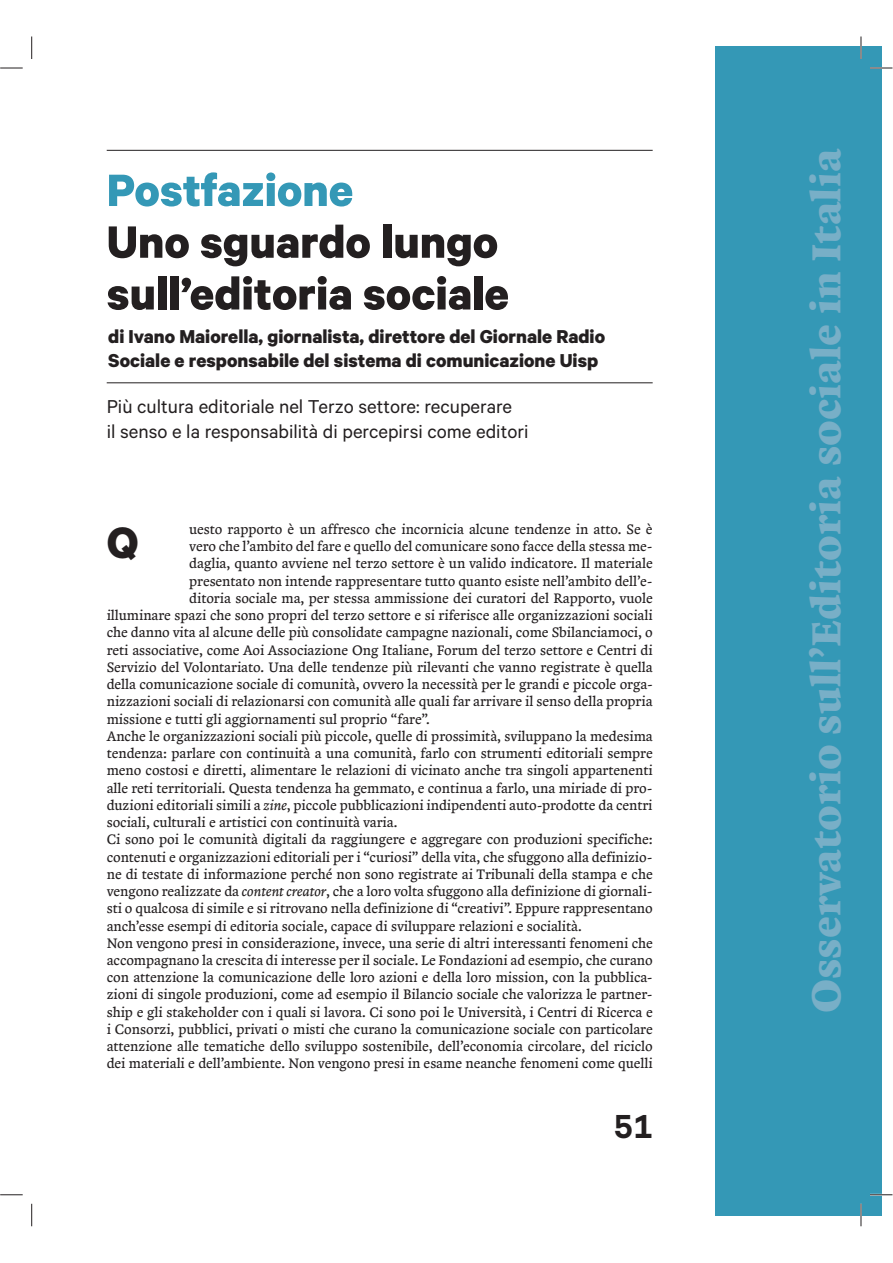
<style>
.page{position:relative;width:893px;height:1263px;background:#fff}
.page>*{position:absolute;margin:0;border:0;box-sizing:border-box;transform-origin:0 0}
.t1{font:700 51px/51.8px "Calibre";color:#231f20}
.t2{font:700 51px "Calibre";color:#3498b6}
.t3{font:700 49.5px "Calibre";color:#231f20}
.t4{font:700 42px "Zenon";color:#78afc7}
.t5{font:600 37.5px "Calibre";color:#231f20}
.t6{font:700 21px/24px "Calibre";color:#231f20}
.t7{font:21px/24.8px "Calibre";color:#231f20}
.t8{font:14.25px "Zenon";letter-spacing:-.005em;color:#231f20}
.s1{font-style:italic}
</style>
<div class="page">
<div style="left:716px;top:47px;width:166px;height:1169px;background:#3498b6"></div>
<hr style="left:107px;top:150px;width:546px;height:1px;background:#231f20">
<hr style="left:107px;top:383px;width:546px;height:1px;background:#231f20">
<hr style="left:870px;top:67px;width:22px;height:2px;background:#fff">
<hr style="left:870px;top:1194px;width:22px;height:2px;background:#fff">
<hr style="left:860px;top:37px;width:2px;height:22px;background:#fff">
<hr style="left:860px;top:1204px;width:2px;height:22px;background:#fff">
<svg style="left:0;top:68px;width:23px;height:1px"></svg>
<svg style="left:870px;top:68px;width:22px;height:1px"></svg>
<svg style="left:0;top:1195px;width:23px;height:1px"></svg>
<svg style="left:870px;top:1195px;width:22px;height:1px"></svg>
<svg style="left:31px;top:37px;width:1px;height:22px"></svg>
<svg style="left:31px;top:1204px;width:1px;height:22px"></svg>
<svg style="left:861px;top:37px;width:1px;height:22px"></svg>
<svg style="left:861px;top:1204px;width:1px;height:22px"></svg>
<h1 class="t2" style="left:107px;top:173px;width:248px">Postfazione</h1>
<h1 class="t1" style="left:107px;top:220px;width:404px">Uno sguardo lungo sull’editoria sociale</h1>
<h3 class="t6" style="left:108px;top:326px;width:498px">di Ivano Maiorella, giornalista, direttore del Giornale Radio<br>Sociale e responsabile del sistema di comunicazione Uisp</h3>
<h3 class="t7" style="left:107px;top:393px;width:423px">Più cultura editoriale nel Terzo settore: recuperare<br>il senso e la responsabilità di percepirsi come editori</h3>
<p class="t8" style="left:189px;top:523px;width:465px">uesto rapporto è un affresco che incornicia alcune tendenze in atto. Se è</p>
<p class="t8" style="left:189px;top:540px;width:465px">vero che l’ambito del fare e quello del comunicare sono facce della stessa me-</p>
<p class="t8" style="left:189px;top:557px;width:465px">daglia, quanto avviene nel terzo settore è un valido indicatore. Il materiale</p>
<p class="t8" style="left:189px;top:574px;width:465px">presentato non intende rappresentare tutto quanto esiste nell’ambito dell’e-</p>
<p class="t8" style="left:189px;top:592px;width:465px">ditoria sociale ma, per stessa ammissione dei curatori del Rapporto, vuole</p>
<p class="t8" style="left:107px;top:609px;width:547px">illuminare spazi che sono propri del terzo settore e si riferisce alle organizzazioni sociali</p>
<p class="t8" style="left:107px;top:626px;width:548px">che danno vita al alcune delle più consolidate campagne nazionali, come Sbilanciamoci, o</p>
<p class="t8" style="left:107px;top:643px;width:547px">reti associative, come Aoi Associazione Ong Italiane, Forum del terzo settore e Centri di</p>
<p class="t8" style="left:107px;top:661px;width:547px">Servizio del Volontariato. Una delle tendenze più rilevanti che vanno registrate è quella</p>
<p class="t8" style="left:107px;top:678px;width:548px">della comunicazione sociale di comunità, ovvero la necessità per le grandi e piccole orga-</p>
<p class="t8" style="left:107px;top:695px;width:547px">nizzazioni sociali di relazionarsi con comunità alle quali far arrivare il senso della propria</p>
<p class="t8" style="left:107px;top:712px;width:325px">missione e tutti gli aggiornamenti sul proprio “fare”.</p>
<p class="t8" style="left:107px;top:730px;width:548px">Anche le organizzazioni sociali più piccole, quelle di prossimità, sviluppano la medesima</p>
<p class="t8" style="left:107px;top:747px;width:547px">tendenza: parlare con continuità a una comunità, farlo con strumenti editoriali sempre</p>
<p class="t8" style="left:107px;top:764px;width:547px">meno costosi e diretti, alimentare le relazioni di vicinato anche tra singoli appartenenti</p>
<p class="t8" style="left:107px;top:781px;width:547px">alle reti territoriali. Questa tendenza ha gemmato, e continua a farlo, una miriade di pro-</p>
<p class="t8" style="left:107px;top:799px;width:547px">duzioni editoriali simili a <span class="s1">zine</span>, piccole pubblicazioni indipendenti auto-prodotte da centri</p>
<p class="t8" style="left:107px;top:816px;width:292px">sociali, culturali e artistici con continuità varia.</p>
<p class="t8" style="left:107px;top:833px;width:547px">Ci sono poi le comunità digitali da raggiungere e aggregare con produzioni specifiche:</p>
<p class="t8" style="left:107px;top:850px;width:547px">contenuti e organizzazioni editoriali per i “curiosi” della vita, che sfuggono alla definizio-</p>
<p class="t8" style="left:107px;top:868px;width:547px">ne di testate di informazione perché non sono registrate ai Tribunali della stampa e che</p>
<p class="t8" style="left:107px;top:885px;width:547px">vengono realizzate da <span class="s1">content creator</span>, che a loro volta sfuggono alla definizione di giornali-</p>
<p class="t8" style="left:107px;top:902px;width:548px">sti o qualcosa di simile e si ritrovano nella definizione di “creativi”. Eppure rappresentano</p>
<p class="t8" style="left:107px;top:919px;width:476px">anch’esse esempi di editoria sociale, capace di sviluppare relazioni e socialità.</p>
<p class="t8" style="left:107px;top:937px;width:548px">Non vengono presi in considerazione, invece, una serie di altri interessanti fenomeni che</p>
<p class="t8" style="left:107px;top:954px;width:548px">accompagnano la crescita di interesse per il sociale. Le Fondazioni ad esempio, che curano</p>
<p class="t8" style="left:107px;top:971px;width:547px">con attenzione la comunicazione delle loro azioni e della loro mission, con la pubblica-</p>
<p class="t8" style="left:107px;top:988px;width:547px">zioni di singole produzioni, come ad esempio il Bilancio sociale che valorizza le partner-</p>
<p class="t8" style="left:107px;top:1006px;width:547px">ship e gli stakeholder con i quali si lavora. Ci sono poi le Università, i Centri di Ricerca e</p>
<p class="t8" style="left:107px;top:1023px;width:547px">i Consorzi, pubblici, privati o misti che curano la comunicazione sociale con particolare</p>
<p class="t8" style="left:107px;top:1040px;width:547px">attenzione alle tematiche dello sviluppo sostenibile, dell’economia circolare, del riciclo</p>
<p class="t8" style="left:107px;top:1057px;width:548px">dei materiali e dell’ambiente. Non vengono presi in esame neanche fenomeni come quelli</p>
<h2 class="t3" style="left:107px;top:526px;width:33px">Q</h2>
<h3 class="t5" style="left:614px;top:1104px;width:40px">51</h3>
<h3 class="t4" style="left:801px;top:1013px;width:866px;rotate:-90deg">Osservatorio sull’Editoria sociale in Italia</h3>
</div>
